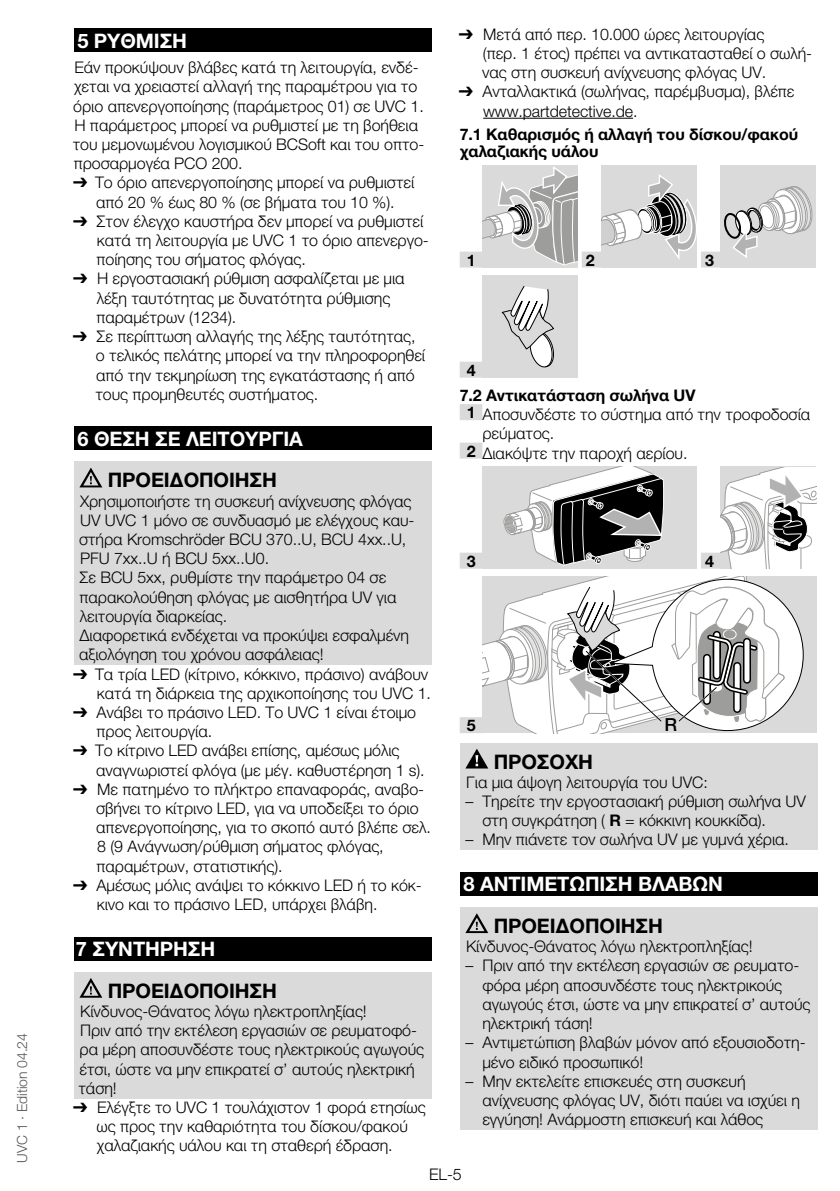
<style>
.page{position:relative;width:840px;height:1191px;background:#fff}
.page>*{position:absolute;margin:0;border:0;box-sizing:border-box;transform-origin:0 0}
.t1{font:700 20px "Helvetica Neue LT Pro";letter-spacing:-.005em;color:#fff}
.t2{font:700 20px "Helvetica Neue LT Pro";letter-spacing:-.005em;color:#000}
.t3{font:500 18px "Helvetica Neue LT Pro";color:#000}
.t4{font:300 16px/19.2px "Helvetica Neue LT Pro";letter-spacing:-.005em;color:#000}
.t5{font:700 16px/17.6px "Helvetica Neue LT Pro";letter-spacing:-.005em;color:#000}
.t6{font:300 14px "Helvetica Neue LT Pro";letter-spacing:-.005em;color:#575756}
.s1{font-family:"Arial Unicode MS";font-weight:400}
.s2{font-weight:700}
</style>
<div class="page">
<div style="left:74px;top:28px;width:357px;height:24px;background:#000"></div>
<div style="left:74px;top:426px;width:357px;height:24px;background:#000"></div>
<div style="left:74px;top:462px;width:357px;height:31px;background:#dadada"></div>
<div style="left:74px;top:489px;width:357px;height:80px;background:#dadada"></div>
<div style="left:74px;top:566px;width:357px;height:60px;background:#dadada"></div>
<div style="left:74px;top:624px;width:357px;height:41px;background:#dadada"></div>
<div style="left:74px;top:936px;width:357px;height:24px;background:#000"></div>
<div style="left:74px;top:972px;width:357px;height:31px;background:#dadada"></div>
<div style="left:74px;top:999px;width:357px;height:22px;background:#dadada"></div>
<div style="left:74px;top:1019px;width:357px;height:79px;background:#dadada"></div>
<svg style="left:79px;top:467px;width:23px;height:20px"></svg>
<svg style="left:80px;top:978px;width:22px;height:19px"></svg>
<hr style="left:483px;top:118px;width:149px;height:1px;background:#000">
<div style="left:459px;top:251px;width:23px;height:16px;background:#dadada"></div>
<div style="left:581px;top:251px;width:20px;height:16px;background:#dadada"></div>
<div style="left:700px;top:251px;width:20px;height:16px;background:#dadada"></div>
<div style="left:459px;top:362px;width:23px;height:16px;background:#dadada"></div>
<div style="left:459px;top:404px;width:23px;height:16px;background:#dadada"></div>
<div style="left:459px;top:442px;width:23px;height:16px;background:#dadada"></div>
<div style="left:459px;top:552px;width:23px;height:16px;background:#dadada"></div>
<div style="left:700px;top:552px;width:20px;height:16px;background:#dadada"></div>
<div style="left:459px;top:717px;width:23px;height:16px;background:#dadada"></div>
<div style="left:459px;top:743px;width:357px;height:31px;background:#dadada"></div>
<div style="left:459px;top:770px;width:357px;height:22px;background:#dadada"></div>
<div style="left:459px;top:790px;width:357px;height:40px;background:#dadada"></div>
<div style="left:459px;top:828px;width:357px;height:22px;background:#dadada"></div>
<div style="left:459px;top:872px;width:357px;height:24px;background:#000"></div>
<div style="left:459px;top:907px;width:357px;height:31px;background:#dadada"></div>
<div style="left:459px;top:935px;width:357px;height:21px;background:#dadada"></div>
<div style="left:459px;top:954px;width:357px;height:79px;background:#dadada"></div>
<div style="left:459px;top:1031px;width:357px;height:41px;background:#dadada"></div>
<div style="left:459px;top:1069px;width:357px;height:60px;background:#dadada"></div>
<svg style="left:482px;top:166px;width:95px;height:100px"></svg>
<div style="left:601px;top:165px;width:95px;height:102px;background:#dadada"></div>
<svg style="left:601px;top:174px;width:95px;height:85px"></svg>
<div style="left:720px;top:165px;width:95px;height:102px;background:#dadada"></div>
<svg style="left:724px;top:186px;width:89px;height:72px"></svg>
<div style="left:482px;top:275px;width:95px;height:103px;background:#dadada"></div>
<svg style="left:501px;top:286px;width:53px;height:82px"></svg>
<div style="left:482px;top:466px;width:214px;height:102px;background:#dadada"></div>
<svg style="left:503px;top:466px;width:161px;height:100px"></svg>
<svg style="left:720px;top:467px;width:95px;height:101px"></svg>
<div style="left:482px;top:576px;width:334px;height:157px;background:#dadada"></div>
<svg style="left:482px;top:576px;width:321px;height:157px"></svg>
<svg style="left:465px;top:748px;width:23px;height:20px"></svg>
<svg style="left:465px;top:913px;width:23px;height:20px"></svg>
<p class="t6" style="left:13px;top:1162px;width:131px;rotate:-90deg">UVC 1 · Edition 04.24</p>
<p class="t1" style="left:77px;top:28px;width:111px">5 ΡΎΘΜΙΣΗ</p>
<p class="t4" style="left:73px;top:58px;width:353px">Εάν προκύψουν βλάβες κατά τη λειτουργία, ενδέ&shy;χεται να χρειαστεί αλλαγή της παραμέτρου για το όριο απενεργοποίησης (παράμετρος 01) σε UVC 1.<br>Η παράμετρος μπορεί να ρυθμιστεί με τη βοήθεια του μεμονωμένου λογισμικού BCSoft και του οπτο&shy;προσαρμογέα PCO 200.</p>
<p class="t4" style="left:73px;top:173px;width:343px;text-align:center"><span class="s1">➔</span> Το όριο απενεργοποίησης μπορεί να ρυθμιστεί από 20 % έως 80 % (σε βήματα του 10 %).</p>
<p class="t4" style="left:96px;top:211px;width:334px;text-indent:-23px"><span class="s1">➔</span> Στον έλεγχο καυστήρα δεν μπορεί να ρυθμιστεί κατά τη λειτουργία με UVC 1 το όριο απενεργο&shy;ποίησης του σήματος φλόγας.</p>
<p class="t4" style="left:96px;top:269px;width:309px;text-indent:-23px"><span class="s1">➔</span> Η εργοστασιακή ρύθμιση ασφαλίζεται με μια λέξη ταυτότητας με δυνατότητα ρύθμισης παραμέτρων (1234).</p>
<p class="t4" style="left:95px;top:326px;width:331px;text-indent:-22px"><span class="s1">➔</span> Σε περίπτωση αλλαγής της λέξης ταυτότητας, ο τελικός πελάτης μπορεί να την πληροφορηθεί από την τεκμηρίωση της εγκατάστασης ή από τους προμηθευτές συστήματος.</p>
<p class="t1" style="left:77px;top:426px;width:216px">6 ΘΈΣΗ ΣΕ ΛΕΙΤΟΥΡΓΊΑ</p>
<p class="t2" style="left:108px;top:468px;width:27px">ΠΡΟΕΙ</p>
<p class="t2" style="left:170px;top:468px;width:109px">ΔΟΠΟΙ ΗΣΗ</p>
<p class="t4" style="left:79px;top:491px;width:337px">Χρησιμοποιήστε τη συσκευή ανίχνευσης φλόγας UV UVC 1 μόνο σε συνδυασμό με ελέγχους καυ&shy;στήρα Kromschröder BCU 370..U, BCU 4xx..U, PFU 7xx..U ή BCU 5xx..U0.<br>Σε BCU 5xx, ρυθμίστε την παράμετρο 04 σε παρακολούθηση φλόγας με αισθητήρα UV για λειτουργία διαρκείας.<br>Διαφορετικά ενδέχεται να προκύψει εσφαλμένη αξιολόγηση του χρόνου ασφάλειας!</p>
<p class="t4" style="left:73px;top:664px;width:359px;text-align:right"><span class="s1">➔</span> Τα τρία LED (κίτρινο, κόκκινο, πράσινο) ανάβουν κατά τη διάρκεια της αρχικοποίησης του UVC 1.</p>
<p class="t4" style="left:96px;top:702px;width:321px;text-indent:-23px"><span class="s1">➔</span> Ανάβει το πράσινο LED. Το UVC 1 είναι έτοιμο προς λειτουργία.</p>
<p class="t4" style="left:96px;top:740px;width:330px;text-indent:-23px"><span class="s1">➔</span> Το κίτρινο LED ανάβει επίσης, αμέσως μόλις αναγνωριστεί φλόγα (με μέγ. καθυστέρηση 1 s).</p>
<p class="t4" style="left:96px;top:779px;width:336px;text-indent:-23px"><span class="s1">➔</span> Με πατημένο το πλήκτρο επαναφοράς, αναβο&shy;σβήνει το κίτρινο LED, για να υποδείξει το όριο απενεργοποίησης, για το σκοπό αυτό βλέπε σελ.<br>8 (9 Ανάγνωση/ρύθμιση σήματος φλόγας, παραμέτρων, στατιστικής).</p>
<p class="t4" style="left:97px;top:875px;width:326px;text-indent:-24px"><span class="s1">➔</span> Αμέσως μόλις ανάψει το κόκκινο LED ή το κόκ&shy;κινο και το πράσινο LED, υπάρχει βλάβη.</p>
<p class="t1" style="left:76px;top:936px;width:141px">7 ΣΥΝΤΉΡΗΣΗ</p>
<p class="t2" style="left:108px;top:978px;width:27px">ΠΡΟΕΙ</p>
<p class="t2" style="left:170px;top:978px;width:109px">ΔΟΠΟΙ ΗΣΗ</p>
<p class="t4" style="left:78px;top:1001px;width:347px">Κίνδυνος-Θάνατος λόγω ηλεκτροπληξίας!<br>Πριν από την εκτέλεση εργασιών σε ρευματοφό&shy;ρα μέρη αποσυνδέστε τους ηλεκτρικούς αγωγούς έτσι, ώστε να μην επικρατεί σ’ αυτούς ηλεκτρική τάση!</p>
<p class="t4" style="left:73px;top:1097px;width:354px;text-align:center"><span class="s1">➔</span> Ελέγξτε το UVC 1 τουλάχιστον 1 φορά ετησίως ως προς την καθαριότητα του δίσκου/φακού χαλαζιακής υάλου και τη σταθερή έδραση.</p>
<p class="t4" style="left:482px;top:24px;width:331px;text-indent:-23px"><span class="s1">➔</span> Μετά από περ. 10.000 ώρες λειτουργίας<br>(περ. 1 έτος) πρέπει να αντικατασταθεί ο σωλή&shy;νας στη συσκευή ανίχνευσης φλόγας UV.</p>
<p class="t4" style="left:483px;top:82px;width:313px;text-indent:-24px"><span class="s1">➔</span> Ανταλλακτικά (σωλήνας, παρέμβυσμα), βλέπε www.partdetective.de.</p>
<p class="t5" style="left:459px;top:125px;width:340px">7.1 Καθαρισμός ή αλλαγή του δίσκου/φακού χαλαζιακής υάλου</p>
<p class="t5" style="left:466px;top:251px;width:10px">1</p>
<p class="t5" style="left:585px;top:251px;width:10px">2</p>
<p class="t5" style="left:704px;top:251px;width:10px">3</p>
<p class="t5" style="left:459px;top:357px;width:237px;line-height:25.2px;text-indent:7px">4<br>7.2 Αντικατάσταση σωλήνα UV</p>
<p class="t4" style="left:466px;top:404px;width:345px"><span class="s2">1</span> Αποσυνδέστε το σύστημα από την τροφοδοσία</p>
<p class="t4" style="left:482px;top:424px;width:73px">ρεύματος.</p>
<p class="t4" style="left:466px;top:443px;width:222px"><span class="s2">2</span> Διακόψτε την παροχή αερίου.</p>
<p class="t5" style="left:466px;top:552px;width:10px">3</p>
<p class="t5" style="left:704px;top:552px;width:10px">4</p>
<p class="t5" style="left:466px;top:716px;width:10px">5</p>
<p class="t3" style="left:664px;top:713px;width:14px">R</p>
<p class="t2" style="left:493px;top:749px;width:101px">ΠΡΟΣΟΧΗ</p>
<p class="t4" style="left:466px;top:772px;width:243px">Για μια άψογη λειτουργία του UVC:</p>
<p class="t4" style="left:482px;top:791px;width:325px;text-indent:-17px">– Τηρείτε την εργοστασιακή ρύθμιση σωλήνα UV στη συγκράτηση ( <span class="s2">R</span> = κόκκινη κουκκίδα).</p>
<p class="t4" style="left:465px;top:829px;width:325px">– Μην πιάνετε τον σωλήνα UV με γυμνά χέρια.</p>
<p class="t1" style="left:463px;top:872px;width:70px">8 ΑΝΤΙΜΕ</p>
<p class="t1" style="left:557px;top:872px;width:151px">ΤΏΠΙΣΗ ΒΛΑΒΏΝ</p>
<p class="t2" style="left:493px;top:913px;width:27px">ΠΡΟΕΙ</p>
<p class="t2" style="left:555px;top:913px;width:109px">ΔΟΠΟΙ ΗΣΗ</p>
<p class="t4" style="left:466px;top:936px;width:288px">Κίνδυνος-Θάνατος λόγω ηλεκτροπληξίας!</p>
<p class="t4" style="left:482px;top:955px;width:329px;text-indent:-17px">– Πριν από την εκτέλεση εργασιών σε ρευματο&shy;φόρα μέρη αποσυνδέστε τους ηλεκτρικούς αγωγούς έτσι, ώστε να μην επικρατεί σ’ αυτούς ηλεκτρική τάση!</p>
<p class="t4" style="left:482px;top:1032px;width:324px;text-indent:-17px">– Αντιμετώπιση βλαβών μόνον από εξουσιοδοτη&shy;μένο ειδικό προσωπικό!</p>
<p class="t4" style="left:482px;top:1071px;width:319px;text-indent:-17px">– Μην εκτελείτε επισκευές στη συσκευή ανίχνευσης φλόγας UV, διότι παύει να ισχύει η εγγύηση! Ανάρμοστη επισκευή και λάθος</p>
<p class="t4" style="left:429px;top:1164px;width:34px">EL-5</p>
</div>
